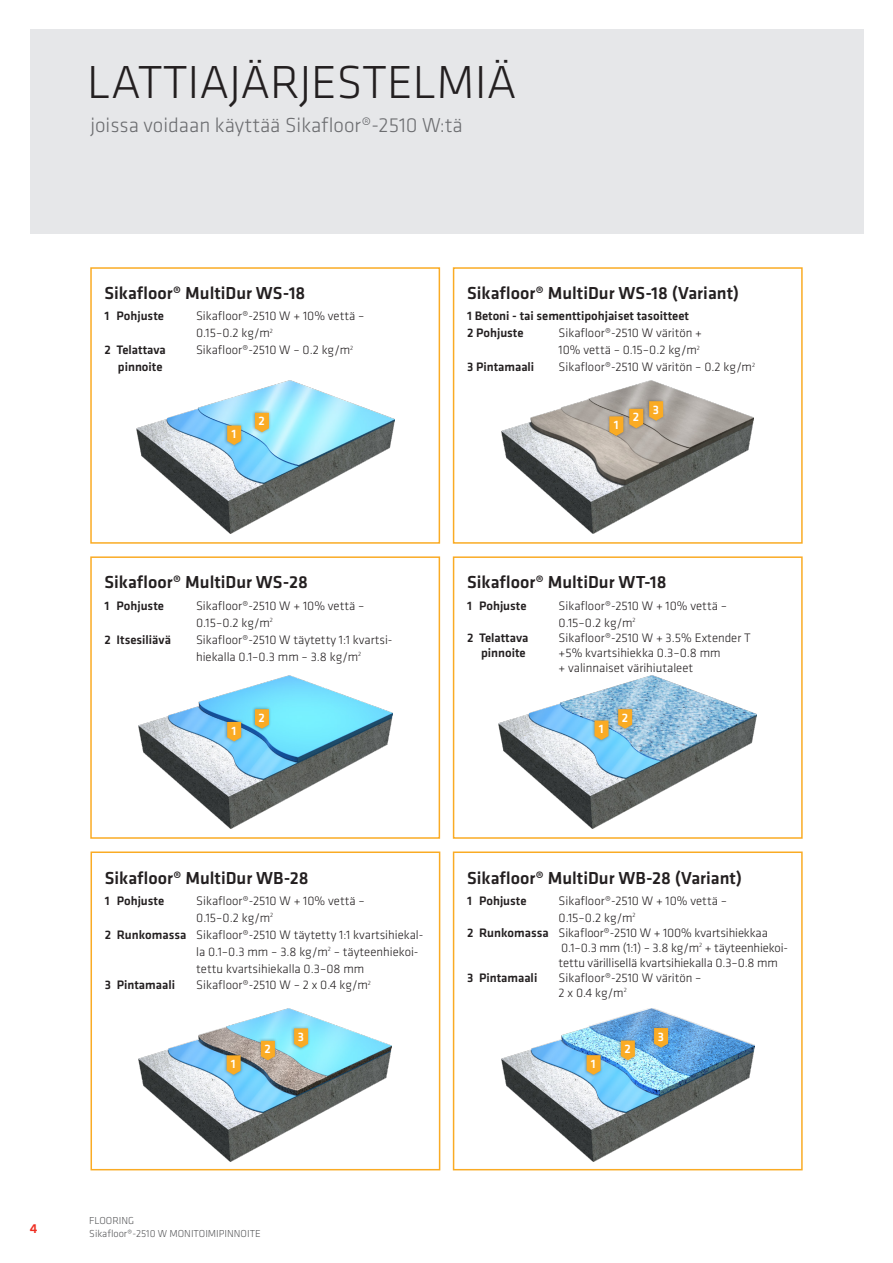
<style>
.page{position:relative;width:893px;height:1263px;background:#fff}
.page>*{position:absolute;margin:0;border:0;box-sizing:border-box;transform-origin:0 0}
.t1{font:300 48px "Klavika";color:#231f20}
.t2{font:300 21px "Klavika";color:#6c6d70}
.t3{font:500 18px "Klavika";color:#231f20}
.t4{font:500 13.5px "Klavika";color:#ee2e22}
.t5{font:300 12.75px/17px "Klavika";color:#231f20}
.t6{font:500 12.75px/17px "Klavika";color:#231f20}
.t7{font:500 12.6px "Klavika";color:#fff}
.t8{font:300 10.5px/12.6px "Klavika";color:#57585a}
.s1{font-weight:500}
</style>
<div class="page">
<div style="left:30px;top:30px;width:833px;height:204px;background:#e6e7e9"></div>
<img style="left:138px;top:675px;width:254px;height:153px">
<img style="left:499px;top:675px;width:258px;height:153px">
<img style="left:139px;top:1009px;width:253px;height:153px">
<img style="left:501px;top:1009px;width:253px;height:153px">
<img style="left:501px;top:380px;width:253px;height:153px">
<img style="left:136px;top:380px;width:258px;height:153px">
<div style="left:90px;top:267px;width:350px;height:277px;border:2px solid #faab24"></div>
<div style="left:252px;top:410px;width:20px;height:25px;background:#231f20;opacity:.4"></div>
<svg style="left:255px;top:413px;width:14px;height:19px"></svg>
<div style="left:224px;top:422px;width:20px;height:26px;background:#231f20;opacity:.4"></div>
<svg style="left:227px;top:425px;width:14px;height:20px"></svg>
<div style="left:453px;top:267px;width:350px;height:277px;border:2px solid #faab24"></div>
<div style="left:90px;top:556px;width:350px;height:283px;border:2px solid #faab24"></div>
<div style="left:453px;top:556px;width:350px;height:283px;border:2px solid #faab24"></div>
<div style="left:252px;top:706px;width:20px;height:25px;background:#231f20;opacity:.4"></div>
<svg style="left:255px;top:709px;width:14px;height:20px"></svg>
<div style="left:224px;top:719px;width:20px;height:25px;background:#231f20;opacity:.4"></div>
<svg style="left:227px;top:722px;width:14px;height:19px"></svg>
<div style="left:615px;top:706px;width:20px;height:25px;background:#231f20;opacity:.4"></div>
<svg style="left:618px;top:709px;width:14px;height:20px"></svg>
<div style="left:591px;top:717px;width:21px;height:26px;background:#231f20;opacity:.4"></div>
<svg style="left:594px;top:720px;width:14px;height:20px"></svg>
<div style="left:91px;top:851px;width:349px;height:319px;border:2px solid #faab24"></div>
<div style="left:258px;top:1037px;width:20px;height:26px;background:#231f20;opacity:.4"></div>
<svg style="left:261px;top:1041px;width:14px;height:19px"></svg>
<div style="left:224px;top:1052px;width:20px;height:26px;background:#231f20;opacity:.4"></div>
<svg style="left:227px;top:1055px;width:14px;height:20px"></svg>
<div style="left:291px;top:1025px;width:20px;height:26px;background:#231f20;opacity:.4"></div>
<svg style="left:294px;top:1028px;width:14px;height:20px"></svg>
<div style="left:453px;top:851px;width:350px;height:319px;border:2px solid #faab24"></div>
<div style="left:618px;top:1037px;width:20px;height:26px;background:#231f20;opacity:.4"></div>
<svg style="left:621px;top:1040px;width:14px;height:20px"></svg>
<div style="left:584px;top:1052px;width:20px;height:25px;background:#231f20;opacity:.4"></div>
<svg style="left:587px;top:1055px;width:14px;height:20px"></svg>
<div style="left:651px;top:1025px;width:20px;height:25px;background:#231f20;opacity:.4"></div>
<svg style="left:654px;top:1028px;width:14px;height:20px"></svg>
<div style="left:626px;top:406px;width:20px;height:25px;background:#231f20;opacity:.4"></div>
<svg style="left:629px;top:409px;width:14px;height:19px"></svg>
<div style="left:606px;top:413px;width:20px;height:26px;background:#231f20;opacity:.4"></div>
<svg style="left:609px;top:416px;width:14px;height:20px"></svg>
<div style="left:646px;top:398px;width:20px;height:26px;background:#231f20;opacity:.4"></div>
<svg style="left:649px;top:401px;width:14px;height:20px"></svg>
<h1 class="t1" style="left:87px;top:53px;width:431px">LATTIAJÄRJESTELMIÄ</h1>
<h2 class="t2" style="left:91px;top:112px;width:374px">joissa voidaan käyttää Sikafloor®-2510 W:tä</h2>
<h3 class="t3" style="left:105px;top:281px;width:202px">Sikafloor® MultiDur WS-18</h3>
<p class="t6" style="left:105px;top:307px;width:61px">1 Pohjuste</p>
<p class="t5" style="left:196px;top:308px;width:170px">Sikafloor®-2510 W + 10% vettä –<br>0.15–0.2 kg/m<sup>2</sup></p>
<p class="t6" style="left:105px;top:341px;width:63px">2 Telattava</p>
<p class="t5" style="left:196px;top:342px;width:159px">Sikafloor®-2510 W – 0.2 kg/m<sup>2</sup></p>
<p class="t6" style="left:118px;top:358px;width:46px">pinnoite</p>
<p class="t7" style="left:231px;top:425px;width:6px">1</p>
<p class="t7" style="left:259px;top:413px;width:8px">2</p>
<h3 class="t3" style="left:467px;top:281px;width:273px">Sikafloor® MultiDur WS-18 (Variant)</h3>
<p class="t6" style="left:467px;top:307px;width:223px">1 Betoni - tai sementtipohjaiset tasoitteet<br>2 Pohjuste</p>
<p class="t5" style="left:559px;top:325px;width:145px">Sikafloor®-2510 W väritön +<br>10% vettä – 0.15–0.2 kg/m<sup>2</sup></p>
<p class="t6" style="left:467px;top:358px;width:69px">3 Pintamaali</p>
<p class="t5" style="left:559px;top:358px;width:198px">Sikafloor®-2510 W väritön – 0.2 kg/m<sup>2</sup></p>
<p class="t7" style="left:614px;top:416px;width:6px">1</p>
<p class="t7" style="left:633px;top:409px;width:8px">2</p>
<p class="t7" style="left:653px;top:401px;width:8px">3</p>
<h3 class="t3" style="left:105px;top:570px;width:205px">Sikafloor® MultiDur WS-28</h3>
<p class="t6" style="left:105px;top:597px;width:61px">1 Pohjuste</p>
<p class="t5" style="left:196px;top:597px;width:170px">Sikafloor®-2510 W + 10% vettä –<br>0.15–0.2 kg/m<sup>2</sup></p>
<p class="t6" style="left:105px;top:630px;width:68px">2 Itsesiliävä</p>
<p class="t5" style="left:196px;top:631px;width:198px">Sikafloor®-2510 W täytetty 1:1 kvartsi&shy;hiekalla 0.1–0.3 mm – 3.8 kg/m<sup>2</sup></p>
<h3 class="t3" style="left:467px;top:570px;width:201px">Sikafloor® MultiDur WT-18</h3>
<p class="t6" style="left:467px;top:597px;width:61px">1 Pohjuste</p>
<p class="t5" style="left:559px;top:597px;width:170px">Sikafloor®-2510 W + 10% vettä –<br>0.15–0.2 kg/m<sup>2</sup></p>
<p class="t6" style="left:467px;top:629px;width:63px">2 Telattava</p>
<p class="t5" style="left:559px;top:629px;width:194px">Sikafloor®-2510 W + 3.5% Extender T</p>
<p class="t6" style="left:481px;top:644px;width:46px">pinnoite</p>
<p class="t5" style="left:559px;top:645px;width:164px;line-height:15px">+5% kvartsihiekka 0.3–0.8 mm + valinnaiset värihiutaleet</p>
<p class="t7" style="left:259px;top:709px;width:8px">2</p>
<p class="t7" style="left:622px;top:709px;width:8px">2</p>
<p class="t7" style="left:231px;top:722px;width:6px">1</p>
<p class="t7" style="left:599px;top:720px;width:6px">1</p>
<h3 class="t3" style="left:105px;top:865px;width:205px">Sikafloor® MultiDur WB-28</h3>
<p class="t6" style="left:105px;top:892px;width:61px">1 Pohjuste</p>
<p class="t5" style="left:196px;top:892px;width:170px">Sikafloor®-2510 W + 10% vettä –</p>
<p class="t5" style="left:196px;top:909px;width:79px">0.15–0.2 kg/m<sup>2</sup></p>
<p class="t5" style="left:105px;top:926px;width:320px"><span class="s1">2 Runkomassa</span> Sikafloor®-2510 W täytetty 1:1 kvartsihiekal-</p>
<p class="t5" style="left:196px;top:943px;width:224px">la 0.1–0.3 mm – 3.8 kg/m<sup>2</sup> – täyteenhiekoi-</p>
<p class="t5" style="left:196px;top:960px;width:170px">tettu kvartsihiekalla 0.3–08 mm</p>
<p class="t6" style="left:105px;top:976px;width:72px">3 Pintamaali</p>
<p class="t5" style="left:196px;top:977px;width:176px">Sikafloor®-2510 W – 2 x 0.4 kg/m<sup>2</sup></p>
<h3 class="t3" style="left:467px;top:865px;width:276px">Sikafloor® MultiDur WB-28 (Variant)</h3>
<p class="t6" style="left:467px;top:892px;width:61px">1 Pohjuste</p>
<p class="t5" style="left:559px;top:892px;width:170px">Sikafloor®-2510 W + 10% vettä –<br>0.15–0.2 kg/m<sup>2</sup></p>
<p class="t5" style="left:559px;top:925px;width:231px;line-height:15px;text-indent:-91px"><span class="s1">2 Runkomassa</span> Sikafloor®-2510 W + 100% kvartsihiekkaa<br>0.1–0.3 mm (1:1) – 3.8 kg/m<sup>2</sup> + täyteenhiekoi&shy;tettu värillisellä kvartsihiekalla 0.3–0.8 mm</p>
<p class="t6" style="left:467px;top:969px;width:72px">3 Pintamaali</p>
<p class="t5" style="left:559px;top:970px;width:145px;line-height:15px">Sikafloor®-2510 W väritön –<br>2 x 0.4 kg/m<sup>2</sup></p>
<p class="t7" style="left:298px;top:1028px;width:8px">3</p>
<p class="t7" style="left:658px;top:1028px;width:8px">3</p>
<p class="t7" style="left:264px;top:1041px;width:8px">2</p>
<p class="t7" style="left:624px;top:1040px;width:8px">2</p>
<p class="t7" style="left:231px;top:1055px;width:6px">1</p>
<p class="t7" style="left:591px;top:1055px;width:6px">1</p>
<p class="t4" style="left:30px;top:1219px;width:9px">4</p>
<p class="t8" style="left:89px;top:1214px;width:173px">FLOORING<br>Sikafloor®-2510 W MONITOIMIPINNOITE</p>
</div>
